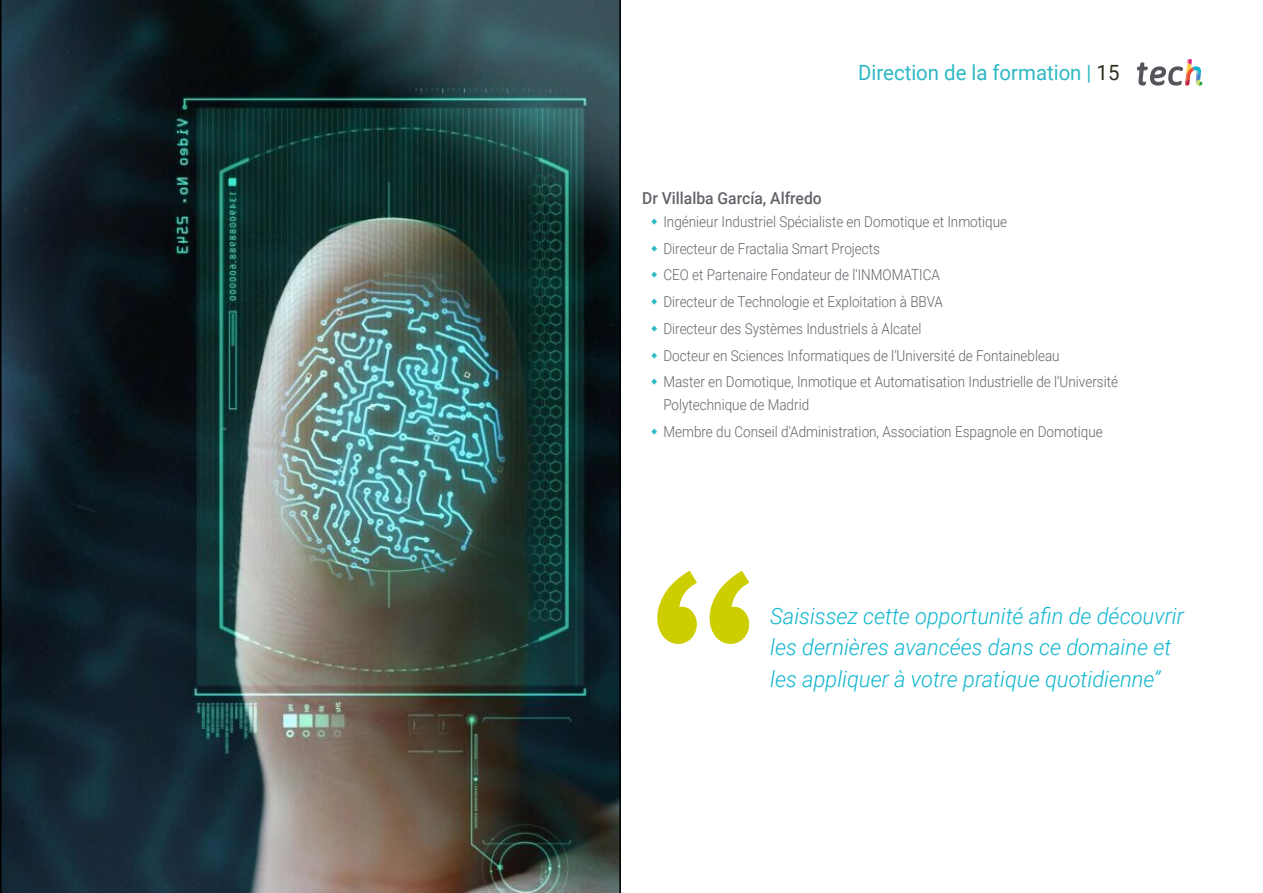
<style>
.page{position:relative;width:1263px;height:893px;background:#fff}
.page>*{position:absolute;margin:0;border:0;box-sizing:border-box;transform-origin:0 0}
.t1{font:italic 300 22.5px/31.5px "Roboto";color:#0fb6cf}
.t2{font:21px "Roboto";color:#2db8c5}
.t3{font:500 16.5px "Roboto";color:#61646a;scale:.95 1}
.t4{font:300 15px/26.7px "Roboto";color:#61646a;scale:.9 1}
.s1{color:#312e20}
</style>
<div class="page">
<svg style="left:1137px;top:59px;width:65px;height:27px"></svg>
<svg style="left:657px;top:571px;width:92px;height:73px"></svg>
<img style="left:0;top:0;width:621px;height:893px">
<h2 class="t2" style="left:858px;top:57px;width:263px">Direction de la formation | <span class="s1">15</span></h2>
<p class="t3" style="left:642px;top:186px;width:191px">Dr Villalba García, Alfredo</p>
<p class="t4" style="left:663px;top:208px;width:507px">Ingénieur Industriel Spécialiste en Domotique et Inmotique<br>Directeur de Fractalia Smart Projects<br>CEO et Partenaire Fondateur de l'INMOMATICA<br>Directeur de Technologie et Exploitation à BBVA<br>Directeur des Systèmes Industriels à Alcatel<br>Docteur en Sciences Informatiques de l'Université de Fontainebleau<br>Master en Domotique, Inmotique et Automatisation Industrielle de l’Université</p>
<p class="t4" style="left:663px;top:391px;width:490px">Polytechnique de Madrid<br>Membre du Conseil d'Administration, Association Espagnole en Domotique</p>
<h1 class="t1" style="left:770px;top:599px;width:415px">Saisissez cette opportunité afin de découvrir les dernières avancées dans ce domaine et les appliquer à votre pratique quotidienne’’</h1>
</div>
